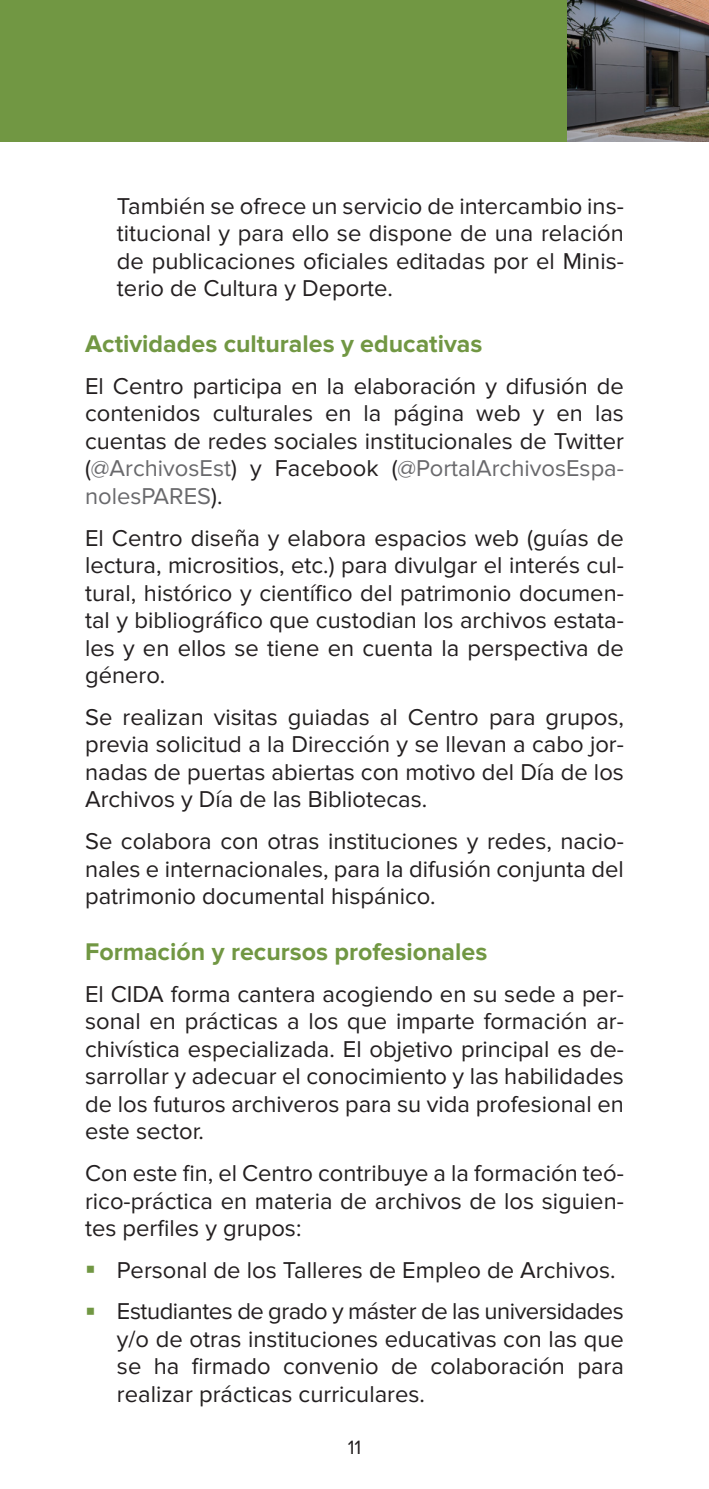
<style>
.page{position:relative;width:709px;height:1489px;background:#fff}
.page>*{position:absolute;margin:0;border:0;box-sizing:border-box;transform-origin:0 0}
._06_02_Subepígrafe{font:700 25px "Proxima Nova";color:#719743}
._07_Texto_gneral{font:23.75px/27.5px "Proxima Nova";color:#231f20;text-align:justify}
._07_Texto_gneral_san{font:23.75px/27.5px "Proxima Nova";color:#231f20;text-align:justify}
.t1{font:20px "Proxima Nova";color:#231f20}
.s1{color:#69696c}
</style>
<div class="page">
<div style="left:0;top:0;width:709px;height:142px;background:#719743"></div>
<img style="left:567px;top:0;width:142px;height:142px">
<p class="_07_Texto_gneral_san" style="left:117px;top:192px;width:508px">También se ofrece un servicio de intercambio ins&shy;titucional y para ello se dispone de una relación de publicaciones oficiales editadas por el Minis&shy;terio de Cultura y Deporte.</p>
<p class="_06_02_Subepígrafe" style="left:85px;top:332px;width:399px">Actividades culturales y educativas</p>
<p class="_07_Texto_gneral" style="left:85px;top:372px;width:540px">El Centro participa en la elaboración y difusión de contenidos culturales en la página web y en las cuentas de redes sociales institucionales de Twitter (<span class="s1">@ArchivosEst</span>) y Facebook (<span class="s1">@PortalArchivosEspa&shy;nolesPARES</span>).</p>
<p class="_07_Texto_gneral" style="left:85px;top:524px;width:540px">El Centro diseña y elabora espacios web (guías de lectura, micrositios, etc.) para divulgar el interés cul&shy;tural, histórico y científico del patrimonio documen&shy;tal y bibliográfico que custodian los archivos estata&shy;les y en ellos se tiene en cuenta la perspectiva de género.</p>
<p class="_07_Texto_gneral" style="left:85px;top:703px;width:540px">Se realizan visitas guiadas al Centro para grupos, previa solicitud a la Dirección y se llevan a cabo jor&shy;nadas de puertas abiertas con motivo del Día de los Archivos y Día de las Bibliotecas.</p>
<p class="_07_Texto_gneral" style="left:85px;top:827px;width:540px">Se colabora con otras instituciones y redes, nacio&shy;nales e internacionales, para la difusión conjunta del patrimonio documental hispánico.</p>
<p class="_06_02_Subepígrafe" style="left:85px;top:940px;width:404px">Formación y recursos profesionales</p>
<p class="_07_Texto_gneral" style="left:85px;top:980px;width:540px">El CIDA forma cantera acogiendo en su sede a per&shy;sonal en prácticas a los que imparte formación ar&shy;chivística especializada. El objetivo principal es de&shy;sarrollar y adecuar el conocimiento y las habilidades de los futuros archiveros para su vida profesional en este sector.</p>
<p class="_07_Texto_gneral" style="left:85px;top:1159px;width:540px">Con este fin, el Centro contribuye a la formación teó&shy;rico-práctica en materia de archivos de los siguien&shy;tes perfiles y grupos:</p>
<p class="_07_Texto_gneral" style="left:117px;top:1256px;width:500px">Personal de los Talleres de Empleo de Archivos.</p>
<p class="_07_Texto_gneral" style="left:117px;top:1297px;width:508px">Estudiantes de grado y máster de las universidades y/o de otras instituciones educativas con las que se ha firmado convenio de colaboración para realizar prácticas curriculares.</p>
<p class="t1" style="left:348px;top:1436px;width:15px">11</p>
</div>
